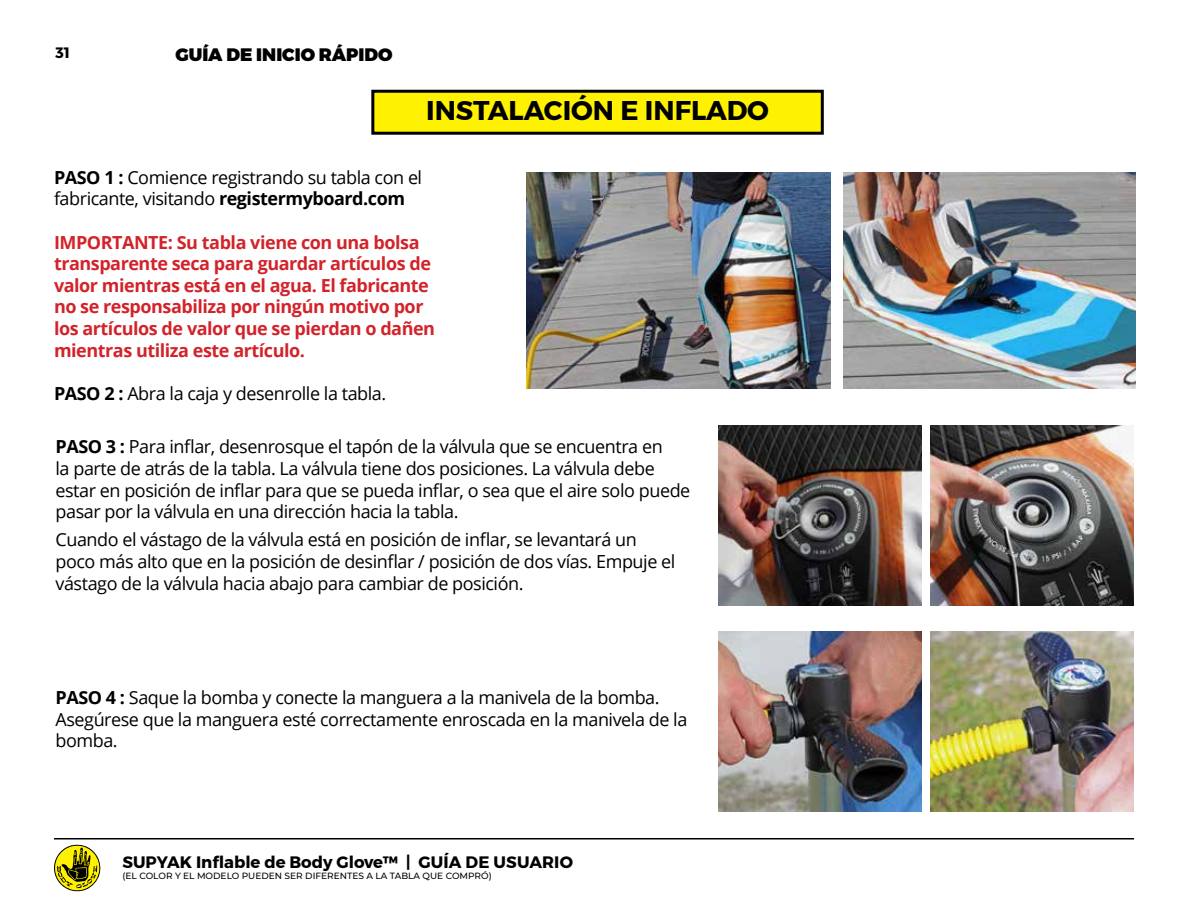
<style>
.page{position:relative;width:1188px;height:918px;background:#fff}
.page>*{position:absolute;margin:0;border:0;box-sizing:border-box;transform-origin:0 0}
.t1{font:700 27px "Montserrat";color:#000}
.t2{font:18px/21.6px "Open Sans";letter-spacing:-.025em;color:#000}
.t3{font:700 18px/21.6px "Open Sans";letter-spacing:-.025em;color:#d2232a}
.t4{font:900 18px "Montserrat";color:#000}
.t5{font:700 16.5px "Montserrat";color:#000}
.t6{font:700 15px "Montserrat";color:#000}
.t7{font:500 9px "Montserrat";color:#000}
.s1{font-weight:700}
</style>
<div class="page">
<hr style="left:54px;top:838px;width:1080px;height:2px;background:#000">
<svg style="left:54px;top:844px;width:47px;height:48px"></svg>
<div style="left:373px;top:91px;width:449px;height:42px;background:#fff200"></div>
<div style="left:371px;top:90px;width:453px;height:45px;border:3px solid #000"></div>
<img style="left:843px;top:172px;width:293px;height:216px">
<img style="left:527px;top:172px;width:304px;height:216px">
<img style="left:930px;top:426px;width:204px;height:179px">
<img style="left:718px;top:426px;width:204px;height:179px">
<img style="left:930px;top:632px;width:204px;height:179px">
<img style="left:718px;top:632px;width:204px;height:179px">
<p class="t6" style="left:56px;top:44px;width:16px">31</p>
<p class="t4" style="left:176px;top:43px;width:219px">GUÍA DE INICIO RÁPIDO</p>
<h1 class="t1" style="left:426px;top:94px;width:344px">INSTALACIÓN E INFLADO</h1>
<p class="t2" style="left:54px;top:166px;width:370px"><span class="s1">PASO 1 :</span> Comience registrando su tabla con el fabricante, visitando <span class="s1">registermyboard.com</span></p>
<p class="t3" style="left:54px;top:231px;width:383px">IMPORTANTE: Su tabla viene con una bolsa transparente seca para guardar artículos de valor mientras está en el agua. El fabricante no se responsabiliza por ningún motivo por los artículos de valor que se pierdan o dañen mientras utiliza este artículo.</p>
<p class="t2" style="left:54px;top:382px;width:334px"><span class="s1">PASO 2 :</span> Abra la caja y desenrolle la tabla.</p>
<p class="t2" style="left:56px;top:436px;width:636px"><span class="s1">PASO 3 :</span> Para inflar, desenrosque el tapón de la válvula que se encuentra en<br>la parte de atrás de la tabla. La válvula tiene dos posiciones. La válvula debe estar en posición de inflar para que se pueda inflar, o sea que el aire solo puede pasar por la válvula en una dirección hacia la tabla.</p>
<p class="t2" style="left:56px;top:529px;width:621px">Cuando el vástago de la válvula está en posición de inflar, se levantará un poco más alto que en la posición de desinflar / posición de dos vías. Empuje el vástago de la válvula hacia abajo para cambiar de posición.</p>
<p class="t2" style="left:56px;top:686px;width:633px"><span class="s1">PASO 4 :</span> Saque la bomba y conecte la manguera a la manivela de la bomba.<br>Asegúrese que la manguera esté correctamente enroscada en la manivela de la bomba.</p>
<p class="t5" style="left:123px;top:852px;width:452px">SUPYAK Inflable de Body Glove™ | GUÍA DE USUARIO</p>
<p class="t7" style="left:123px;top:869px;width:371px">(EL COLOR Y EL MODELO PUEDEN SER DIFERENTES A LA TABLA QUE COMPRÓ)</p>
</div>
